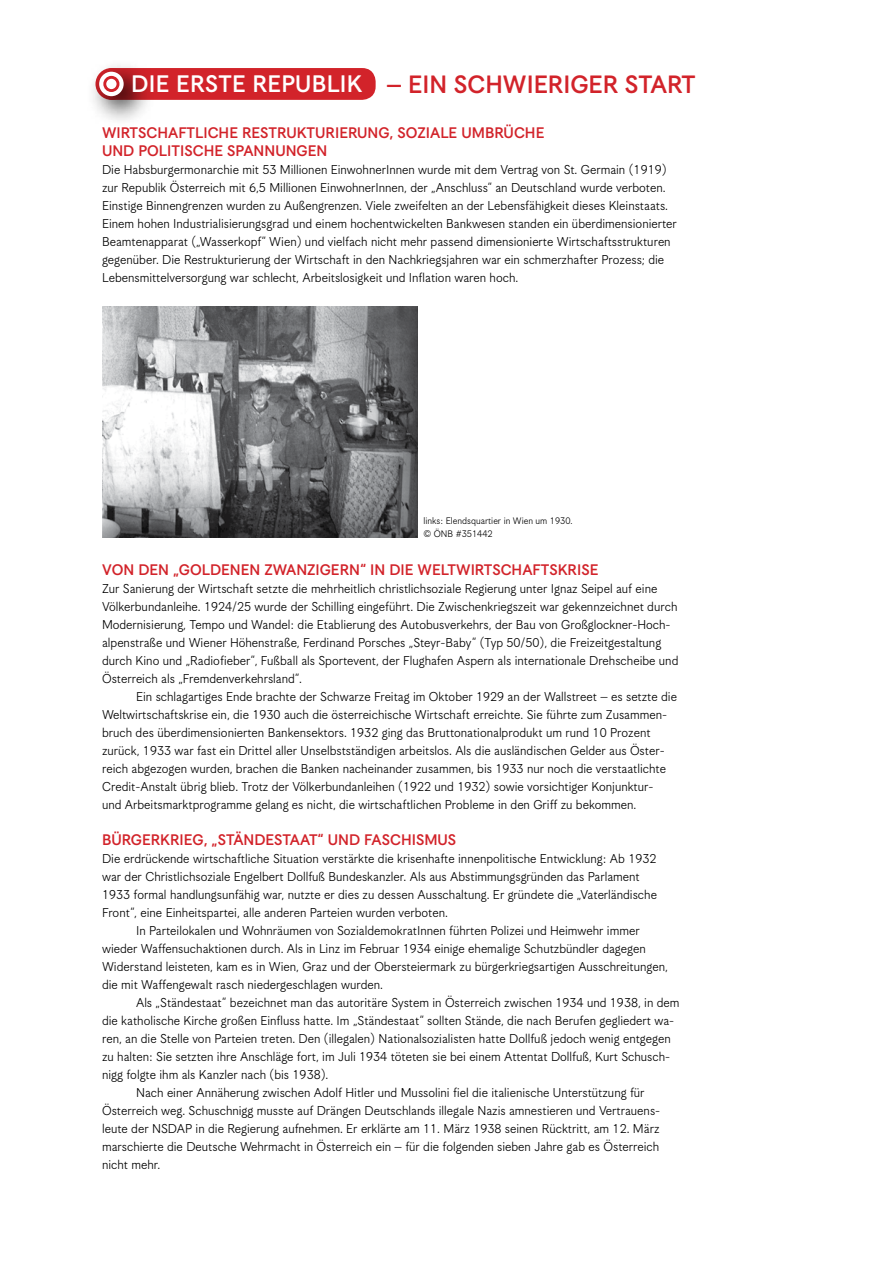
<style>
.page{position:relative;width:893px;height:1263px;background:#fff}
.page>*{position:absolute;margin:0;border:0;box-sizing:border-box;transform-origin:0 0}
.t1{font:27px "Korpus Grotesk D";color:#d2232a}
.t2{font:16.5px/18px "Korpus Grotesk D";color:#d2232a}
.t3{font:14.25px/18px "Korpus Grotesk A";color:#000}
.t4{font:10.5px/13.5px "Korpus Grotesk A";color:#000}
.s1{font-size:25.8px;color:#fff}
</style>
<div class="page">
<div style="left:100px;top:68px;width:276px;height:32px;background:#d2232a;border-radius:13px"></div>
<div style="left:85px;top:58px;width:70px;height:70px;background:#000;opacity:.75"></div>
<div style="left:99px;top:72px;width:25px;height:24px;background:#fff;border-radius:50%"></div>
<div style="left:103px;top:76px;width:16px;height:16px;border:3px solid #d2232a;border-radius:50%"></div>
<img style="left:102px;top:306px;width:316px;height:232px">
<h1 class="t1" style="left:131px;top:69px;width:566px"><span class="s1">DIE ERSTE REPUBLIK</span> – EIN SCHWIERIGER START</h1>
<p class="t2" style="left:102px;top:124px;width:444px">WIRTSCHAFTLICHE RESTRUKTURIERUNG, SOZIALE UMBRÜCHE<br>UND POLITISCHE SPANNUNGEN</p>
<p class="t3" style="left:102px;top:161px;width:576px">Die Habsburgermonarchie mit 53 Millionen EinwohnerInnen wurde mit dem Vertrag von St. Germain (1919) zur Republik Österreich mit 6,5 Millionen EinwohnerInnen, der „Anschluss“ an Deutschland wurde verboten.<br>Einstige Binnengrenzen wurden zu Außengrenzen. Viele zweifelten an der Lebensfähigkeit dieses Kleinstaats.<br>Einem hohen Industrialisierungsgrad und einem hochentwickelten Bankwesen standen ein überdimensionierter Beamtenapparat („Wasserkopf“ Wien) und vielfach nicht mehr passend dimensionierte Wirtschaftsstrukturen gegenüber. Die Restrukturierung der Wirtschaft in den Nachkriegsjahren war ein schmerzhafter Prozess; die Lebensmittelversorgung war schlecht, Arbeitslosigkeit und Inflation waren hoch.</p>
<p class="t4" style="left:423px;top:514px;width:151px">links: Elendsquartier in Wien um 1930. © ÖNB #351442</p>
<p class="t2" style="left:102px;top:560px;width:498px">VON DEN „GOLDENEN ZWANZIGERN“ IN DIE WELTWIRTSCHAFTSKRISE</p>
<p class="t3" style="left:102px;top:579px;width:578px">Zur Sanierung der Wirtschaft setzte die mehrheitlich christlichsoziale Regierung unter Ignaz Seipel auf eine Völkerbundanleihe. 1924/25 wurde der Schilling eingeführt. Die Zwischenkriegszeit war gekennzeichnet durch Modernisierung, Tempo und Wandel: die Etablierung des Autobusverkehrs, der Bau von Großglockner-Hoch&shy;alpenstraße und Wiener Höhenstraße, Ferdinand Porsches „Steyr-Baby“ (Typ 50/50), die Freizeitgestaltung durch Kino und „Radiofieber“, Fußball als Sportevent, der Flughafen Aspern als internationale Drehscheibe und Österreich als „Fremdenverkehrsland“.</p>
<p class="t3" style="left:102px;top:687px;width:576px;text-indent:34px">Ein schlagartiges Ende brachte der Schwarze Freitag im Oktober 1929 an der Wallstreet – es setzte die Weltwirtschaftskrise ein, die 1930 auch die österreichische Wirtschaft erreichte. Sie führte zum Zusammen&shy;bruch des überdimensionierten Bankensektors. 1932 ging das Bruttonationalprodukt um rund 10 Prozent zurück, 1933 war fast ein Drittel aller Unselbstständigen arbeitslos. Als die ausländischen Gelder aus Öster&shy;reich abgezogen wurden, brachen die Banken nacheinander zusammen, bis 1933 nur noch die verstaatlichte Credit-Anstalt übrig blieb. Trotz der Völkerbundanleihen (1922 und 1932) sowie vorsichtiger Konjunktur-<br>und Arbeitsmarktprogramme gelang es nicht, die wirtschaftlichen Probleme in den Griff zu bekommen.</p>
<p class="t2" style="left:102px;top:830px;width:356px">BÜRGERKRIEG, „STÄNDESTAAT“ UND FASCHISMUS</p>
<p class="t3" style="left:102px;top:849px;width:556px">Die erdrückende wirtschaftliche Situation verstärkte die krisenhafte innenpolitische Entwicklung: Ab 1932 war der Christlichsoziale Engelbert Dollfuß Bundeskanzler. Als aus Abstimmungsgründen das Parlament 1933 formal handlungsunfähig war, nutzte er dies zu dessen Ausschaltung. Er gründete die „Vaterländische Front“, eine Einheitspartei, alle anderen Parteien wurden verboten.</p>
<p class="t3" style="left:102px;top:921px;width:567px;text-indent:34px">In Parteilokalen und Wohnräumen von SozialdemokratInnen führten Polizei und Heimwehr immer wieder Waffensuchaktionen durch. Als in Linz im Februar 1934 einige ehemalige Schutzbündler dagegen Widerstand leisteten, kam es in Wien, Graz und der Obersteiermark zu bürgerkriegsartigen Ausschreitungen, die mit Waffengewalt rasch niedergeschlagen wurden.</p>
<p class="t3" style="left:136px;top:993px;width:545px">Als „Ständestaat“ bezeichnet man das autoritäre System in Österreich zwischen 1934 und 1938, in dem</p>
<p class="t3" style="left:102px;top:1011px;width:574px">die katholische Kirche großen Einfluss hatte. Im „Ständestaat“ sollten Stände, die nach Berufen gegliedert wa-</p>
<p class="t3" style="left:102px;top:1029px;width:570px">ren, an die Stelle von Parteien treten. Den (illegalen) Nationalsozialisten hatte Dollfuß jedoch wenig entgegen</p>
<p class="t3" style="left:102px;top:1047px;width:570px">zu halten: Sie setzten ihre Anschläge fort, im Juli 1934 töteten sie bei einem Attentat Dollfuß, Kurt Schusch-</p>
<p class="t3" style="left:102px;top:1065px;width:228px">nigg folgte ihm als Kanzler nach (bis 1938).</p>
<p class="t3" style="left:136px;top:1083px;width:510px">Nach einer Annäherung zwischen Adolf Hitler und Mussolini fiel die italienische Unterstützung für</p>
<p class="t3" style="left:102px;top:1101px;width:560px">Österreich weg. Schuschnigg musste auf Drängen Deutschlands illegale Nazis amnestieren und Vertrauens-</p>
<p class="t3" style="left:102px;top:1119px;width:559px">leute der NSDAP in die Regierung aufnehmen. Er erklärte am 11. März 1938 seinen Rücktritt, am 12. März</p>
<p class="t3" style="left:102px;top:1137px;width:559px">marschierte die Deutsche Wehrmacht in Österreich ein – für die folgenden sieben Jahre gab es Österreich</p>
<p class="t3" style="left:102px;top:1155px;width:60px">nicht mehr.</p>
</div>
